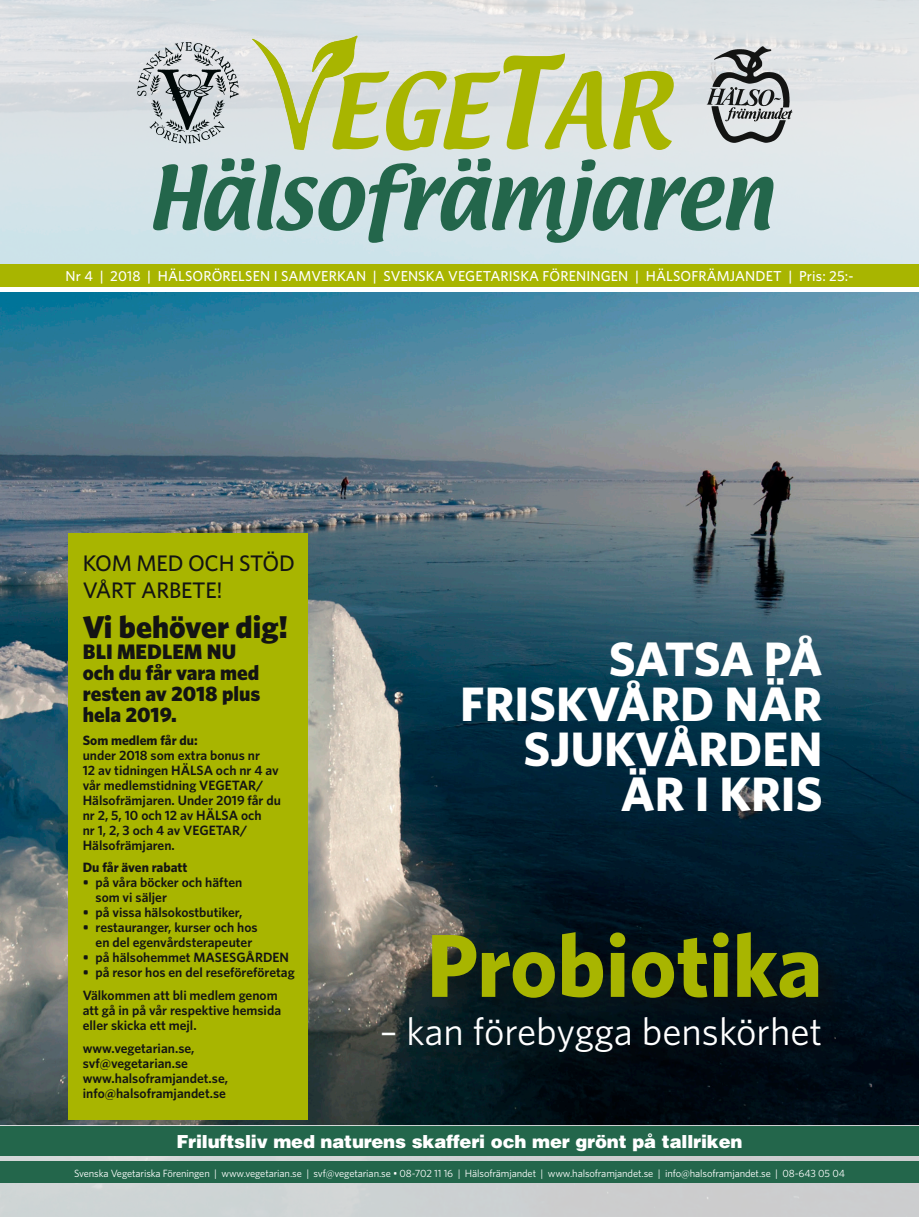
<style>
.page{position:relative;width:919px;height:1217px;background:#fff}
.page>*{position:absolute;margin:0;border:0;box-sizing:border-box;transform-origin:0 0}
.t1{font:91.2px "Textile";color:#a8b500}
.t2{font:700 89.55px "Whitney";color:#a8b500}
.t3{font:78px "Textile";letter-spacing:-.02em;color:#23664b}
.t4{font:700 48.45px/45px "Whitney";color:#fff;text-align:right}
.t5{font:39px "Whitney";color:#fff}
.t6{font:900 31.5px "Whitney";color:#131413}
.t7{font:500 22.5px/27px "Whitney";letter-spacing:-.01em;color:#131413}
.t8{font:900 21px/21px "Whitney";color:#131413}
.t9{font:900 18px "Helvetica";letter-spacing:-.01em;color:#fff}
.t10{font:500 14.4px "Whitney";letter-spacing:.01em;color:#fff}
.t11{font:600 13.5px/15px "Whitney";color:#131413}
.t12{font:700 13.5px "Whitney";color:#131413}
.t13{font:10.5px "Whitney";letter-spacing:-.01em;color:#fff}
.s1{font-size:111.15px}
</style>
<div class="page">
<img style="left:0;top:292px;width:918px;height:833px">
<div style="left:0;top:265px;width:918px;height:26px;background:linear-gradient(to right,#fff,#fff)"></div>
<div style="left:0;top:0;width:918px;height:265px;background:linear-gradient(to right,#d4e1e6,#dfe6e9)"></div>
<img style="left:134px;top:39px;width:108px;height:109px">
<img style="left:249px;top:30px;width:113px;height:124px">
<img style="left:691px;top:41px;width:111px;height:111px">
<svg style="left:0;top:1155px;width:918px;height:61px;background:#c4cbcb"></svg>
<div style="left:0;top:1161px;width:918px;height:21px;background:#23664b"></div>
<div style="left:0;top:1125px;width:918px;height:30px;background:#23664b"></div>
<div style="left:68px;top:533px;width:239px;height:585px;background:#a8b500"></div>
<div style="left:379px;top:928px;width:470px;height:153px;background:#131413;opacity:.49"></div>
<div style="left:0;top:265px;width:918px;height:21px;background:#a8b500"></div>
<h1 class="t1" style="left:324px;top:47px;width:348px">EGE<span class="s1">T</span>AR</h1>
<h3 class="t3" style="left:148px;top:143px;width:624px">Hälsofrämjaren</h3>
<p class="t10" style="left:65px;top:266px;width:789px">Nr 4 | 2018 | HÄLSORÖRELSEN I SAMVERKAN | SVENSKA VEGETARISKA FÖRENINGEN | HÄLSOFRÄMJANDET | Pris: 25:-</p>
<h3 class="t7" style="left:83px;top:549px;width:214px">KOM MED OCH STÖD<br>VÅRT ARBETE!</h3>
<h3 class="t6" style="left:83px;top:606px;width:207px">Vi behöver dig!</h3>
<h3 class="t8" style="left:83px;top:640px;width:179px">BLI MEDLEM NU och du får vara med resten av 2018 plus hela 2019.</h3>
<p class="t12" style="left:83px;top:730px;width:116px">Som medlem får du:</p>
<p class="t11" style="left:83px;top:747px;width:200px">under 2018 som extra bonus nr<br>12 av tidningen HÄLSA och nr 4 av vår medlemstidning VEGETAR/<br>Hälsofrämjaren. Under 2019 får du nr 2, 5, 10 och 12 av HÄLSA och<br>nr 1, 2, 3 och 4 av VEGETAR/<br>Hälsofrämjaren.</p>
<p class="t12" style="left:83px;top:858px;width:106px">Du får även rabatt</p>
<p class="t11" style="left:95px;top:874px;width:148px;text-indent:-13px">• på våra böcker och häften som vi säljer</p>
<p class="t11" style="left:83px;top:904px;width:161px">• på vissa hälsokostbutiker,</p>
<p class="t11" style="left:83px;top:919px;width:176px;text-align:center">• restauranger, kurser och hos en del egenvårdsterapeuter</p>
<p class="t11" style="left:83px;top:949px;width:208px">• på hälsohemmet MASESGÅRDEN</p>
<p class="t11" style="left:83px;top:960px;width:213px;line-height:22.5px">• på resor hos en del reseföreföretag<br>Välkommen att bli medlem genom</p>
<p class="t11" style="left:83px;top:1002px;width:200px">att gå in på vår respektive hemsida eller skicka ett mejl.</p>
<p class="t11" style="left:83px;top:1039px;width:147px">www.vegetarian.se, svf@vegetarian.se www.halsoframjandet.se, info@halsoframjandet.se</p>
<h3 class="t4" style="left:460px;top:635px;width:363px">SATSA PÅ<br>FRISKVÅRD NÄR<br>SJUKVÅRDEN<br>ÄR I KRIS</h3>
<h2 class="t2" style="left:426px;top:905px;width:397px">Probiotika</h2>
<h3 class="t5" style="left:380px;top:1005px;width:444px">– kan förebygga benskörhet</h3>
<h3 class="t9" style="left:176px;top:1129px;width:567px">Friluftsliv med naturens skafferi och mer grönt på tallriken</h3>
<p class="t13" style="left:74px;top:1165px;width:772px">Svenska Vegetariska Föreningen | www.vegetarian.se | svf@vegetarian.se • 08-702 11 16 | Hälsofrämjandet | www.halsoframjandet.se | info@halsoframjandet.se | 08-643 05 04</p>
</div>
